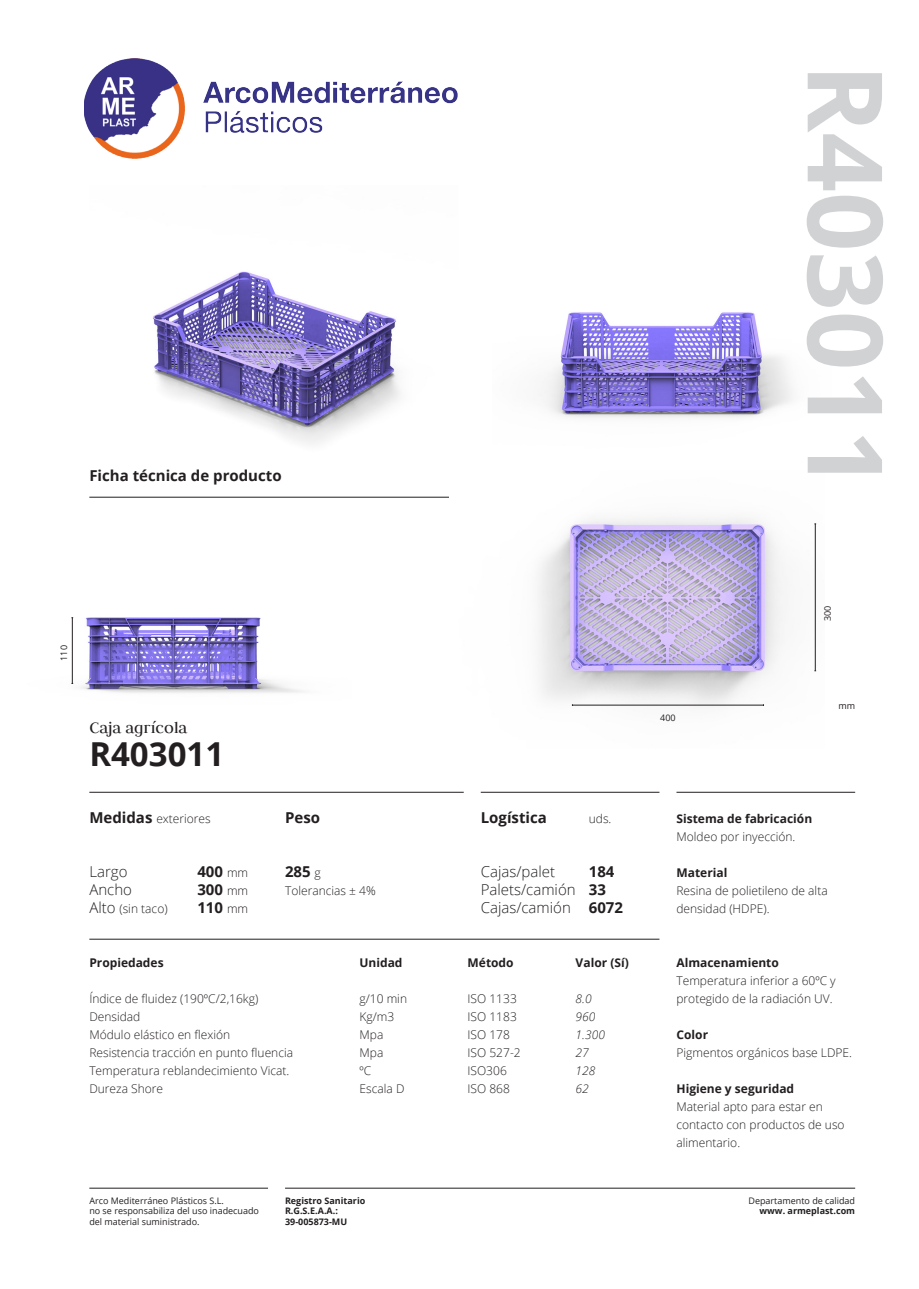
<style>
.page{position:relative;width:919px;height:1289px;background:#fff}
.page>*{position:absolute;margin:0;border:0;box-sizing:border-box;transform-origin:0 0}
.t1{font:700 104.1px "Open Sans";color:#d1d2d4}
.t2{font:700 33px "Open Sans";color:#231f20}
.t3{font:18px "Judson";color:#231f20}
.t4{font:700 15px "Open Sans";color:#231f20}
.t5{font:300 15px "Open Sans";color:#231f20}
.t6{font:300 12px/18px "Open Sans";color:#231f20}
.t7{font:700 12px "Open Sans";color:#231f20}
.t8{font:italic 300 12px "Open Sans";color:#231f20}
.t9{font:9px/10.8px "Open Sans";color:#231f20}
.t10{font:700 9px "Open Sans";color:#231f20}
.s1{font-weight:700;font-size:15px}
.s2{font-weight:300;font-size:12px}
.s3{font-size:15px}
.s4{font-weight:700}
</style>
<div class="page">
<img style="left:71px;top:617px;width:232px;height:76px">
<hr style="left:89px;top:938px;width:570px;height:1px;background:#231f20">
<hr style="left:285px;top:1187px;width:570px;height:1px;background:#231f20">
<hr style="left:89px;top:791px;width:374px;height:1px;background:#231f20">
<hr style="left:480px;top:791px;width:179px;height:1px;background:#231f20">
<hr style="left:89px;top:497px;width:374px;height:1px;background:#231f20">
<hr style="left:676px;top:791px;width:179px;height:1px;background:#231f20">
<hr style="left:89px;top:1187px;width:179px;height:1px;background:#231f20">
<img style="left:153px;top:271px;width:247px;height:173px">
<img style="left:541px;top:312px;width:251px;height:106px">
<img style="left:450px;top:497px;width:367px;height:210px">
<img style="left:84px;top:58px;width:374px;height:101px">
<hr style="left:572px;top:705px;width:191px;height:1px;background:#231f20">
<hr style="left:815px;top:524px;width:1px;height:146px;background:#231f20">
<hr style="left:72px;top:617px;width:1px;height:66px;background:#231f20">
<p class="t4" style="left:89px;top:465px;width:194px">Ficha técnica de producto</p>
<p class="t1" style="left:918px;top:64px;width:427px;rotate:90deg">R403011</p>
<p class="t9" style="left:58px;top:660px;width:17px;rotate:-90deg">110</p>
<p class="t3" style="left:89px;top:717px;width:99px">Caja agrícola</p>
<p class="t2" style="left:89px;top:731px;width:136px">R403011</p>
<p class="t6" style="left:89px;top:809px;width:123px"><span class="s1">Medidas</span> exteriores</p>
<p class="t5" style="left:89px;top:861px;width:40px">Largo</p>
<p class="t4" style="left:197px;top:861px;width:52px">400 <span class="s2">mm</span></p>
<p class="t5" style="left:89px;top:879px;width:44px">Ancho</p>
<p class="t4" style="left:197px;top:879px;width:52px">300 <span class="s2">mm</span></p>
<p class="t6" style="left:89px;top:899px;width:80px"><span class="s3">Alto</span> (sin taco)</p>
<p class="t4" style="left:197px;top:897px;width:52px">110 <span class="s2">mm</span></p>
<p class="t4" style="left:285px;top:807px;width:37px">Peso</p>
<p class="t4" style="left:285px;top:861px;width:37px">285 <span class="s2">g</span></p>
<p class="t6" style="left:285px;top:881px;width:92px">Tolerancias ± 4%</p>
<p class="t4" style="left:480px;top:807px;width:68px">Logística</p>
<p class="t6" style="left:588px;top:809px;width:24px">uds.</p>
<p class="t5" style="left:480px;top:861px;width:76px">Cajas/palet</p>
<p class="t4" style="left:588px;top:861px;width:27px">184</p>
<p class="t5" style="left:480px;top:879px;width:127px">Palets/camión <span class="s4">33</span></p>
<p class="t5" style="left:480px;top:897px;width:144px">Cajas/camión <span class="s4">6072</span></p>
<p class="t7" style="left:89px;top:954px;width:76px">Propiedades</p>
<p class="t7" style="left:359px;top:954px;width:45px">Unidad</p>
<p class="t7" style="left:467px;top:954px;width:48px">Método</p>
<p class="t7" style="left:575px;top:954px;width:55px">Valor (Sí)</p>
<p class="t6" style="left:89px;top:989px;width:170px">Índice de fluidez (190ºC/2,16kg)</p>
<p class="t6" style="left:359px;top:989px;width:49px">g/10 min</p>
<p class="t6" style="left:467px;top:989px;width:51px">ISO 1133</p>
<p class="t8" style="left:575px;top:990px;width:18px">8.0</p>
<p class="t6" style="left:89px;top:1007px;width:53px">Densidad</p>
<p class="t6" style="left:359px;top:1007px;width:36px">Kg/m3</p>
<p class="t6" style="left:467px;top:1007px;width:51px">ISO 1183</p>
<p class="t8" style="left:575px;top:1008px;width:21px">960</p>
<p class="t6" style="left:89px;top:1025px;width:142px">Módulo elástico en flexión</p>
<p class="t6" style="left:359px;top:1025px;width:25px">Mpa</p>
<p class="t6" style="left:467px;top:1025px;width:44px">ISO 178</p>
<p class="t8" style="left:575px;top:1026px;width:31px">1.300</p>
<p class="t6" style="left:89px;top:1043px;width:205px">Resistencia tracción en punto fluencia</p>
<p class="t6" style="left:359px;top:1043px;width:25px">Mpa</p>
<p class="t6" style="left:467px;top:1043px;width:55px">ISO 527-2</p>
<p class="t8" style="left:575px;top:1044px;width:15px">27</p>
<p class="t6" style="left:89px;top:1061px;width:201px">Temperatura reblandecimiento Vicat.</p>
<p class="t6" style="left:359px;top:1061px;width:13px">ºC</p>
<p class="t6" style="left:467px;top:1061px;width:41px">ISO306</p>
<p class="t8" style="left:575px;top:1062px;width:21px">128</p>
<p class="t6" style="left:89px;top:1079px;width:75px">Dureza Shore</p>
<p class="t6" style="left:359px;top:1079px;width:46px">Escala D</p>
<p class="t6" style="left:467px;top:1079px;width:44px">ISO 868</p>
<p class="t8" style="left:575px;top:1080px;width:15px">62</p>
<p class="t9" style="left:89px;top:1194px;width:136px">Arco Mediterráneo Plásticos S.L.</p>
<p class="t9" style="left:89px;top:1205px;width:171px">no se responsabiliza del uso inadecuado del material suministrado.</p>
<p class="t10" style="left:285px;top:1193px;width:82px">Registro Sanitario</p>
<p class="t10" style="left:285px;top:1204px;width:54px">R.G.S.E.A.A.:</p>
<p class="t10" style="left:285px;top:1215px;width:64px">39-005873-MU</p>
<p class="t9" style="left:660px;top:711px;width:17px">400</p>
<p class="t9" style="left:821px;top:620px;width:17px;rotate:-90deg">300</p>
<p class="t9" style="left:838px;top:699px;width:18px">mm</p>
<p class="t7" style="left:676px;top:810px;width:137px">Sistema de fabricación</p>
<p class="t6" style="left:676px;top:827px;width:120px">Moldeo por inyección.</p>
<p class="t7" style="left:676px;top:864px;width:52px">Material</p>
<p class="t6" style="left:676px;top:881px;width:153px">Resina de polietileno de alta densidad (HDPE).</p>
<p class="t7" style="left:676px;top:954px;width:104px">Almacenamiento</p>
<p class="t6" style="left:676px;top:971px;width:161px">Temperatura inferior a 60ºC y protegido de la radiación UV.</p>
<p class="t7" style="left:676px;top:1026px;width:33px">Color</p>
<p class="t6" style="left:676px;top:1043px;width:177px">Pigmentos orgánicos base LDPE.</p>
<p class="t7" style="left:676px;top:1080px;width:119px">Higiene y seguridad</p>
<p class="t6" style="left:676px;top:1097px;width:170px">Material apto para estar en contacto con productos de uso alimentario.</p>
<p class="t9" style="left:748px;top:1194px;width:108px">Departamento de calidad</p>
<p class="t10" style="left:759px;top:1204px;width:97px">www. armeplast.com</p>
</div>
